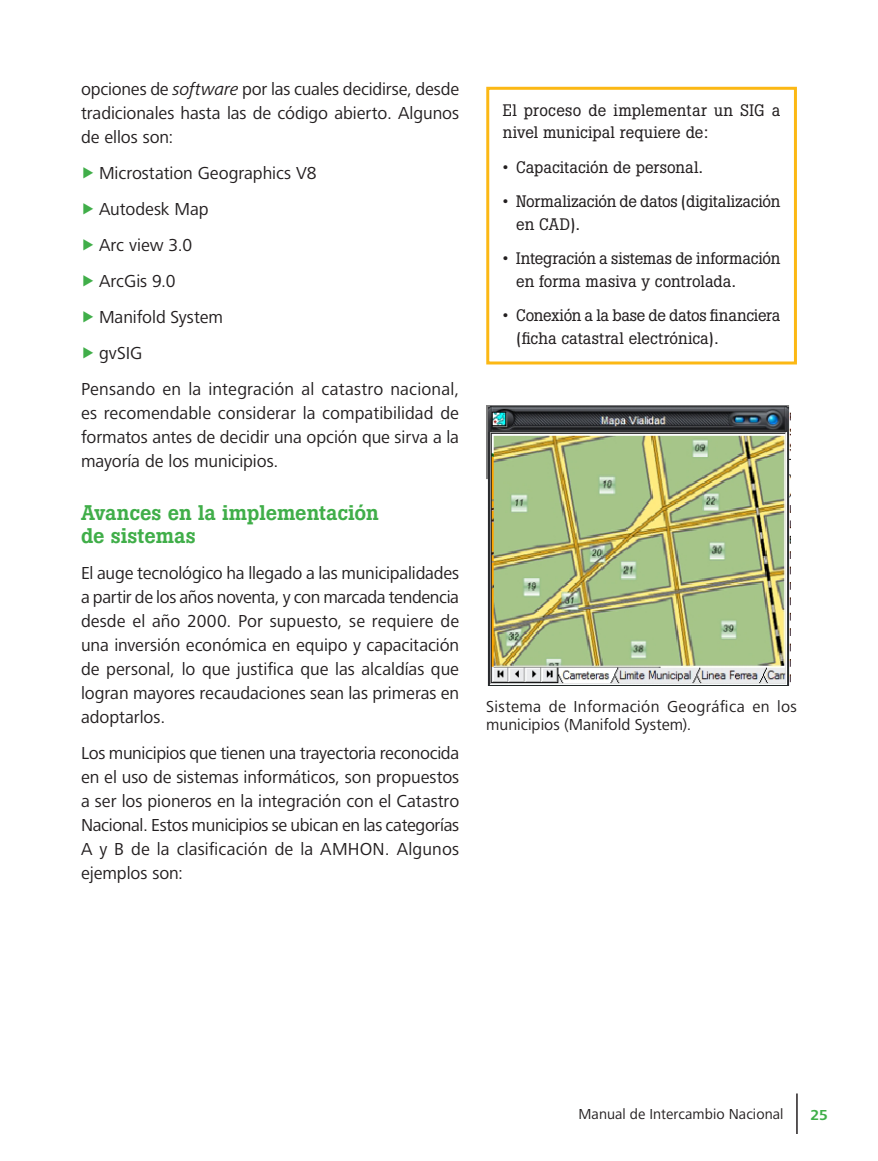
<style>
.page{position:relative;width:878px;height:1161px;background:#fff}
.page>*{position:absolute;margin:0;border:0;box-sizing:border-box;transform-origin:0 0}
.sub-2{font:500 21px/23.1px "Boton";color:#40ae49}
.cuerpo{font:18px/24px "Frutiger Next LT";letter-spacing:-.005em;color:#231f20;text-align:justify}
.incisos-flechas{font:18px "Frutiger Next LT";letter-spacing:-.005em;color:#231f20}
.textos_recuadros_pun{font:16.5px/22.5px "Boton";letter-spacing:-.005em;color:#231f20}
.texto_indicaciones{font:16.5px/18.1px "Frutiger Next LT";letter-spacing:.015em;color:#231f20}
.textos_recuadros{font:16.5px/22.5px "Boton";letter-spacing:.01em;color:#231f20}
.t1{font:15px "Frutiger Next LT";color:#231f20}
.t2{font:700 15px "Frutiger Next LT";color:#40ae49}
.s1{font-style:italic}
.s2{color:#40ae49}
</style>
<div class="page">
<hr style="left:796px;top:1094px;width:1px;height:40px;background:#231f20">
<div style="left:486px;top:87px;width:310px;height:277px;border:3px solid #fcb814"></div>
<img style="left:486px;top:405px;width:304px;height:280px">
<p class="cuerpo" style="left:81px;top:77px;width:379px">opciones de <span class="s1">software</span> por las cuales decidirse, desde tradicionales hasta las de código abierto. Algunos de ellos son:</p>
<p class="incisos-flechas" style="left:81px;top:163px;width:237px"><span class="s2">▶</span> Microstation Geographics V8</p>
<p class="incisos-flechas" style="left:81px;top:199px;width:129px"><span class="s2">▶</span> Autodesk Map</p>
<p class="incisos-flechas" style="left:81px;top:235px;width:113px"><span class="s2">▶</span> Arc view 3.0</p>
<p class="incisos-flechas" style="left:81px;top:271px;width:96px"><span class="s2">▶</span> ArcGis 9.0</p>
<p class="incisos-flechas" style="left:81px;top:307px;width:143px"><span class="s2">▶</span> Manifold System</p>
<p class="incisos-flechas" style="left:81px;top:343px;width:63px"><span class="s2">▶</span> gvSIG</p>
<p class="cuerpo" style="left:81px;top:377px;width:379px">Pensando en la integración al catastro nacional, es recomendable considerar la compatibilidad de formatos antes de decidir una opción que sirva a la mayoría de los municipios.</p>
<p class="sub-2" style="left:81px;top:501px;width:299px">Avances en la implementación de sistemas</p>
<p class="cuerpo" style="left:81px;top:561px;width:380px">El auge tecnológico ha llegado a las municipalidades a partir de los años noventa, y con marcada tendencia desde el año 2000. Por supuesto, se requiere de una inversión económica en equipo y capacitación de personal, lo que justifica que las alcaldías que logran mayores recaudaciones sean las primeras en adoptarlos.</p>
<p class="cuerpo" style="left:81px;top:741px;width:380px">Los municipios que tienen una trayectoria reconocida en el uso de sistemas informáticos, son propuestos a ser los pioneros en la integración con el Catastro Nacional. Estos municipios se ubican en las categorías A y B de la clasificación de la AMHON. Algunos ejemplos son:</p>
<p class="textos_recuadros" style="left:502px;top:99px;width:279px">El proceso de implementar un SIG a nivel municipal requiere de:</p>
<p class="textos_recuadros_pun" style="left:502px;top:156px;width:202px">• Capacitación de personal.</p>
<p class="textos_recuadros_pun" style="left:516px;top:190px;width:265px;text-indent:-14px">• Normalización de datos (digitalización en CAD).</p>
<p class="textos_recuadros_pun" style="left:516px;top:247px;width:266px;text-indent:-14px">• Integración a sistemas de información en forma masiva y controlada.</p>
<p class="textos_recuadros_pun" style="left:516px;top:304px;width:265px;text-indent:-14px">• Conexión a la base de datos financiera (ficha catastral electrónica).</p>
<p class="texto_indicaciones" style="left:486px;top:697px;width:312px">Sistema de Información Geográfica en los municipios (Manifold System).</p>
<p class="t1" style="left:578px;top:1106px;width:206px">Manual de Intercambio Nacional</p>
<p class="t2" style="left:810px;top:1106px;width:19px">25</p>
</div>
